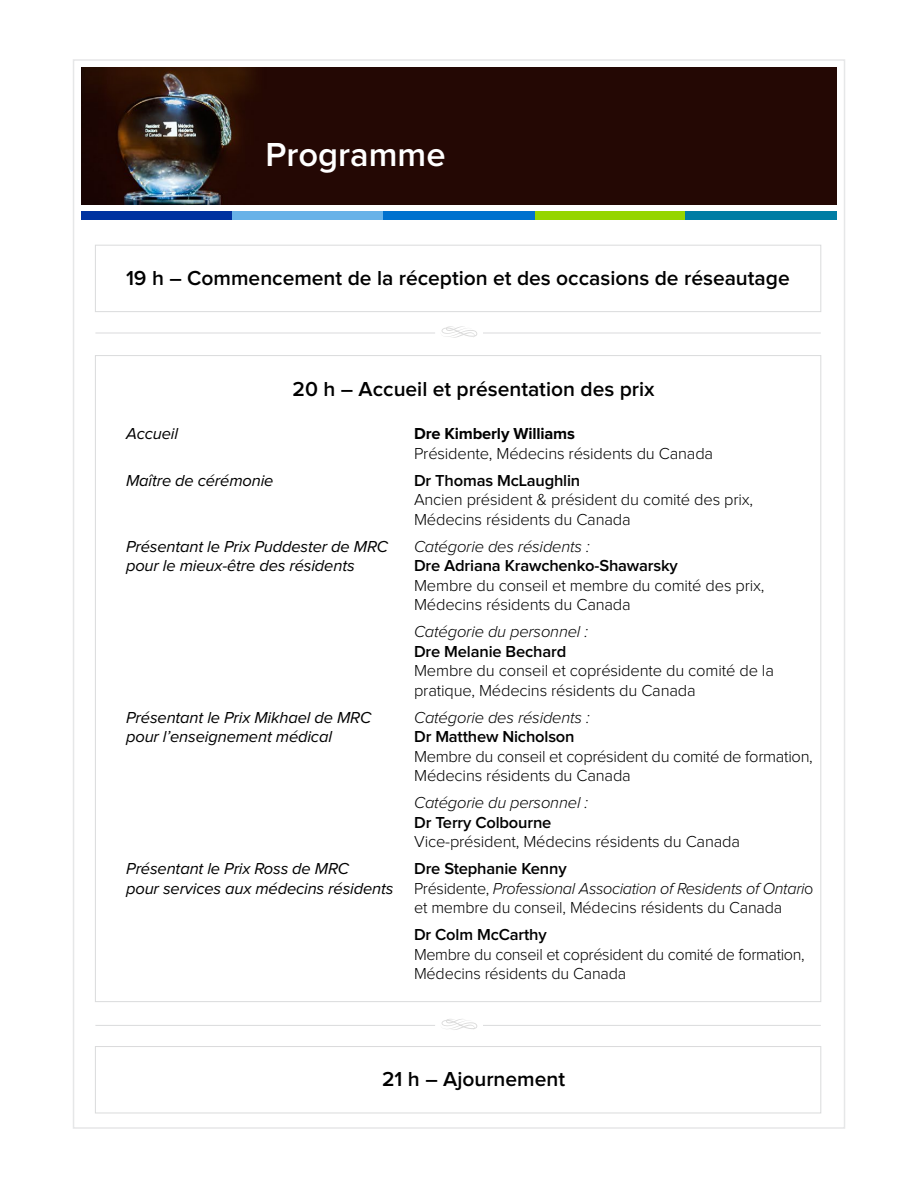
<style>
.page{position:relative;width:918px;height:1188px;background:#fff}
.page>*{position:absolute;margin:0;border:0;box-sizing:border-box;transform-origin:0 0}
.t1{font:600 34.5px "Proxima Nova";color:#fff}
.t2{font:600 21px "Proxima Nova";color:#000}
.t3{font:300 16.5px/19.5px "Proxima Nova";letter-spacing:-.01em;color:#000}
.t4{font:italic 300 16.5px "Proxima Nova";letter-spacing:-.01em;color:#000}
.t5{font:italic 16.5px "Proxima Nova";letter-spacing:-.01em;color:#000}
.t6{font:600 16.5px "Proxima Nova";letter-spacing:-.01em;color:#000}
.t7{font:700 16.5px "Proxima Nova";letter-spacing:-.01em;color:#000}
.s1{font-weight:400}
.s2{font-style:normal}
</style>
<div class="page">
<img style="left:81px;top:68px;width:756px;height:137px">
<div style="left:81px;top:211px;width:151px;height:9px;background:#0032a0"></div>
<div style="left:232px;top:211px;width:152px;height:9px;background:#68b2e8"></div>
<div style="left:384px;top:211px;width:151px;height:9px;background:#0071ce"></div>
<div style="left:535px;top:211px;width:152px;height:9px;background:#95d500"></div>
<div style="left:686px;top:211px;width:151px;height:9px;background:#007da4"></div>
<div style="left:95px;top:245px;width:726px;height:67px;border:1px solid #dadbdc"></div>
<div style="left:95px;top:1046px;width:726px;height:67px;border:1px solid #dadbdc"></div>
<hr style="left:95px;top:333px;width:726px;height:1px;background:#dadbdc">
<div style="left:436px;top:319px;width:46px;height:26px;background:#fff"></div>
<svg style="left:441px;top:326px;width:36px;height:12px"></svg>
<hr style="left:95px;top:1025px;width:726px;height:1px;background:#dadbdc">
<div style="left:436px;top:1011px;width:46px;height:27px;background:#fff"></div>
<svg style="left:441px;top:1019px;width:36px;height:11px"></svg>
<h1 class="t1" style="left:266px;top:135px;width:182px">Programme</h1>
<p class="t2" style="left:126px;top:266px;width:665px">19 h – Commencement de la réception et des occasions de réseautage</p>
<p class="t2" style="left:293px;top:377px;width:364px">20 h – Accueil et présentation des prix</p>
<p class="t5" style="left:126px;top:425px;width:54px">Accueil</p>
<p class="t7" style="left:414px;top:425px;width:162px">Dre Kimberly Williams</p>
<p class="t3" style="left:414px;top:444px;width:301px">Présidente, Médecins résidents du Canada</p>
<p class="t5" style="left:126px;top:471px;width:149px">Maître de cérémonie</p>
<p class="t6" style="left:414px;top:471px;width:168px">Dr Thomas McLaughlin</p>
<p class="t3" style="left:414px;top:491px;width:341px">Ancien président &amp; président du comité des prix,<br>Médecins résidents du Canada</p>
<p class="t5" style="left:126px;top:537px;width:264px">Présentant le Prix Puddester de MRC</p>
<p class="t4" style="left:414px;top:537px;width:177px">Catégorie des résidents :</p>
<p class="t5" style="left:126px;top:557px;width:230px">pour le mieux-être des résidents</p>
<p class="t6" style="left:414px;top:557px;width:265px">Dre Adriana Krawchenko-Shawarsky</p>
<p class="t3" style="left:414px;top:576px;width:352px">Membre du conseil et membre du comité des prix,<br>Médecins résidents du Canada</p>
<p class="t4" style="left:414px;top:623px;width:175px">Catégorie du personnel :</p>
<p class="t6" style="left:414px;top:642px;width:154px">Dre Melanie Bechard</p>
<p class="t3" style="left:414px;top:662px;width:361px">Membre du conseil et coprésidente du comité de la pratique, Médecins résidents du Canada</p>
<p class="t5" style="left:126px;top:708px;width:247px">Présentant le Prix Mikhael de MRC</p>
<p class="t4" style="left:414px;top:708px;width:177px">Catégorie des résidents :</p>
<p class="t5" style="left:126px;top:728px;width:207px">pour l’enseignement médical</p>
<p class="t6" style="left:414px;top:728px;width:162px">Dr Matthew Nicholson</p>
<p class="t3" style="left:414px;top:747px;width:400px">Membre du conseil et coprésident du comité de formation,<br>Médecins résidents du Canada</p>
<p class="t4" style="left:414px;top:794px;width:175px">Catégorie du personnel :</p>
<p class="t6" style="left:414px;top:813px;width:139px">Dr Terry Colbourne</p>
<p class="t3" style="left:414px;top:833px;width:327px">Vice-président, Médecins résidents du Canada</p>
<p class="t5" style="left:126px;top:860px;width:224px">Présentant le Prix Ross de MRC</p>
<p class="t6" style="left:414px;top:860px;width:154px">Dre Stephanie Kenny</p>
<p class="t4" style="left:126px;top:879px;width:689px"><span class="s1">pour services aux médecins résidents</span> <span class="s2">Présidente,</span> Professional Association of Residents of Ontari<span class="s2">o</span></p>
<p class="t3" style="left:414px;top:899px;width:370px">et membre du conseil, Médecins résidents du Canada</p>
<p class="t6" style="left:414px;top:926px;width:134px">Dr Colm McCarthy</p>
<p class="t3" style="left:414px;top:945px;width:392px">Membre du conseil et coprésident du comité de formation,<br>Médecins résidents du Canada</p>
<p class="t2" style="left:382px;top:1067px;width:185px">21 h – Ajournement</p>
</div>
